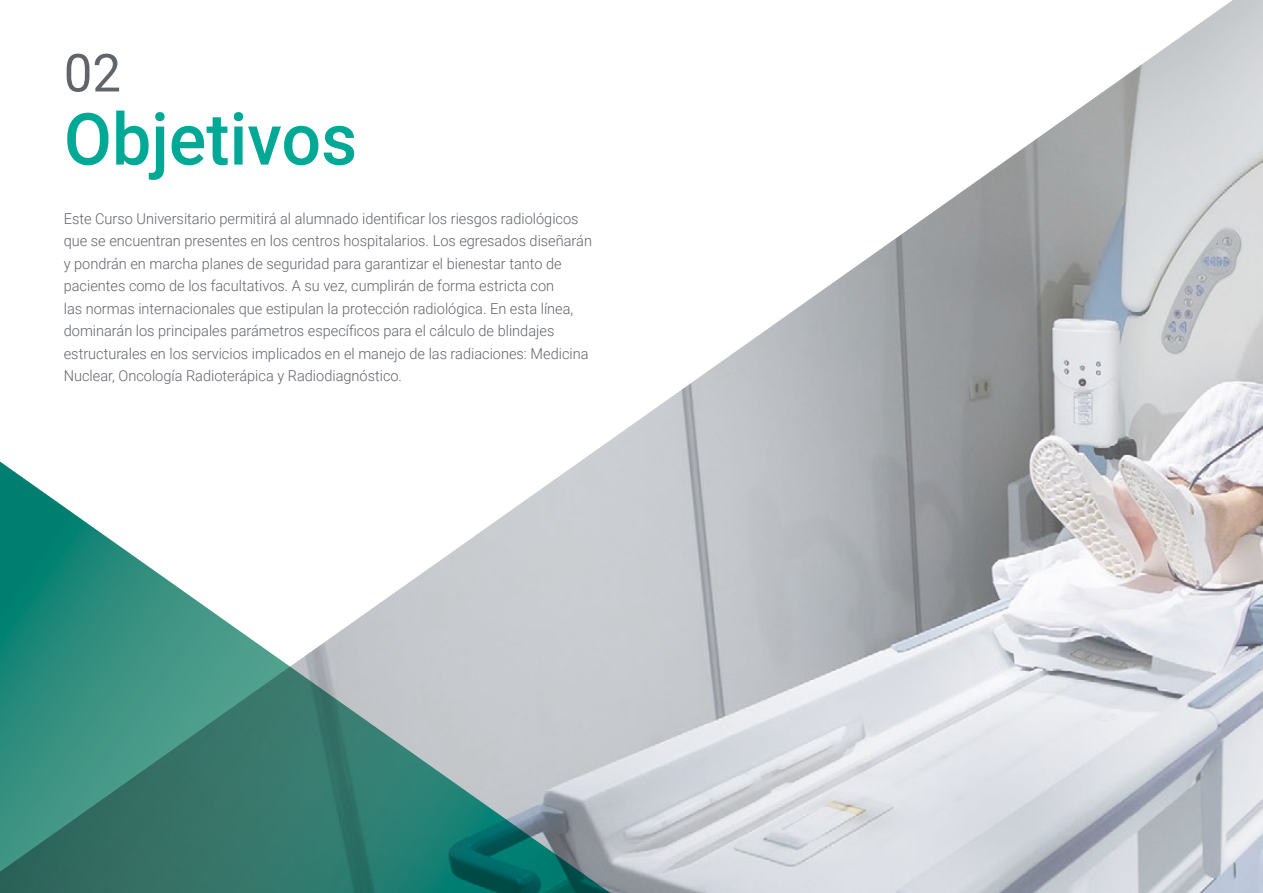
<style>
.page{position:relative;width:1263px;height:893px;background:#fff}
.page>*{position:absolute;margin:0;border:0;box-sizing:border-box;transform-origin:0 0}
.t1{font:500 72px "Roboto";color:#00a996}
.t2{font:52.5px "Roboto";color:#61646a}
.t3{font:300 15px/22.5px "Roboto";color:#61646a}
</style>
<div class="page">
<img style="left:602px;top:0;width:661px;height:893px">
<svg style="left:0;top:446px;width:640px;height:447px"></svg>
<h2 class="t2" style="left:64px;top:36px;width:59px">02</h2>
<h1 class="t1" style="left:64px;top:89px;width:295px">Objetivos</h1>
<p class="t3" style="left:64px;top:207px;width:530px">Este Curso Universitario permitirá al alumnado identificar los riesgos radiológicos que se encuentran presentes en los centros hospitalarios. Los egresados diseñarán y pondrán en marcha planes de seguridad para garantizar el bienestar tanto de pacientes como de los facultativos. A su vez, cumplirán de forma estricta con<br>las normas internacionales que estipulan la protección radiológica. En esta línea, dominarán los principales parámetros específicos para el cálculo de blindajes estructurales en los servicios implicados en el manejo de las radiaciones: Medicina Nuclear, Oncología Radioterápica y Radiodiagnóstico.</p>
</div>
